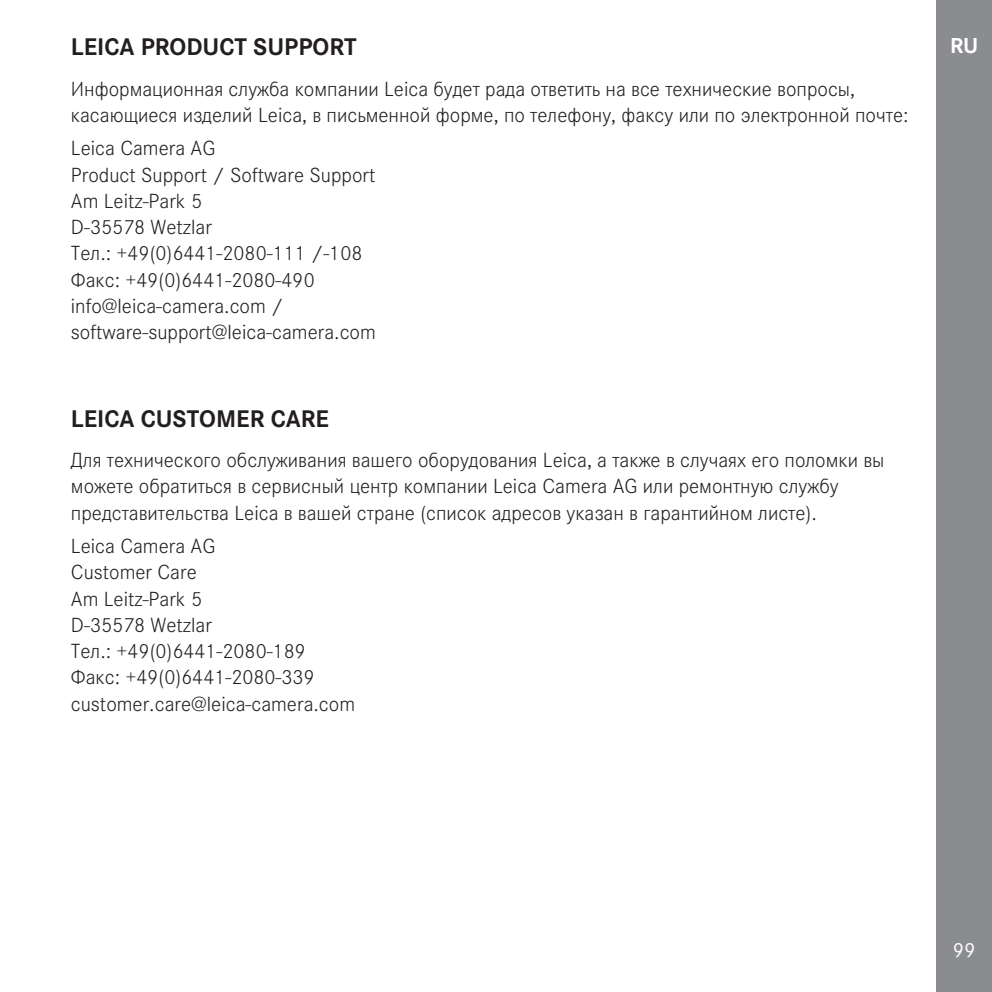
<style>
.page{position:relative;width:992px;height:992px;background:#fff}
.page>*{position:absolute;margin:0;border:0;box-sizing:border-box;transform-origin:0 0}
.t1{font:700 25px "Corporate S";color:#231f20}
.t2{font:700 22.5px "Corporate S";color:#fff}
.t3{font:300 21.25px/26.2px "Corporate S";color:#231f20}
.t4{font:21.25px "Corporate S";color:#fff}
</style>
<div class="page">
<div style="left:935px;top:0;width:56px;height:991px;background:#8a8c8f"></div>
<p class="t1" style="left:71px;top:27px;width:287px">LEICA PRODUCT SUPPORT</p>
<p class="t3" style="left:71px;top:74px;width:839px">Информационная служба компании Leica будет рада ответить на все технические вопросы, касающиеся изделий Leica, в письменной форме, по телефону, факсу или по электронной почте:</p>
<p class="t3" style="left:71px;top:134px;width:306px">Leica Camera AG<br>Product Support / Software Support<br>Am Leitz-Park 5<br>D-35578 Wetzlar<br>Тел.: +49(0)6441-2080-111 /-108<br>Факс: +49(0)6441-2080-490 info@leica-camera.com / software-support@leica-camera.com</p>
<p class="t1" style="left:71px;top:398px;width:259px">LEICA CUSTOMER CARE</p>
<p class="t3" style="left:71px;top:445px;width:815px">Для технического обслуживания вашего оборудования Leica, а также в случаях его поломки вы можете обратиться в сервисный центр компании Leica Camera AG или ремонтную службу представительства Leica в вашей стране (список адресов указан в гарантийном листе).</p>
<p class="t3" style="left:71px;top:531px;width:286px">Leica Camera AG<br>Customer Care<br>Am Leitz-Park 5<br>D-35578 Wetzlar<br>Тел.: +49(0)6441-2080-189<br>Факс: +49(0)6441-2080-339 customer.care@leica-camera.com</p>
<p class="t2" style="left:950px;top:28px;width:30px">RU</p>
<p class="t4" style="left:952px;top:934px;width:24px">99</p>
</div>
